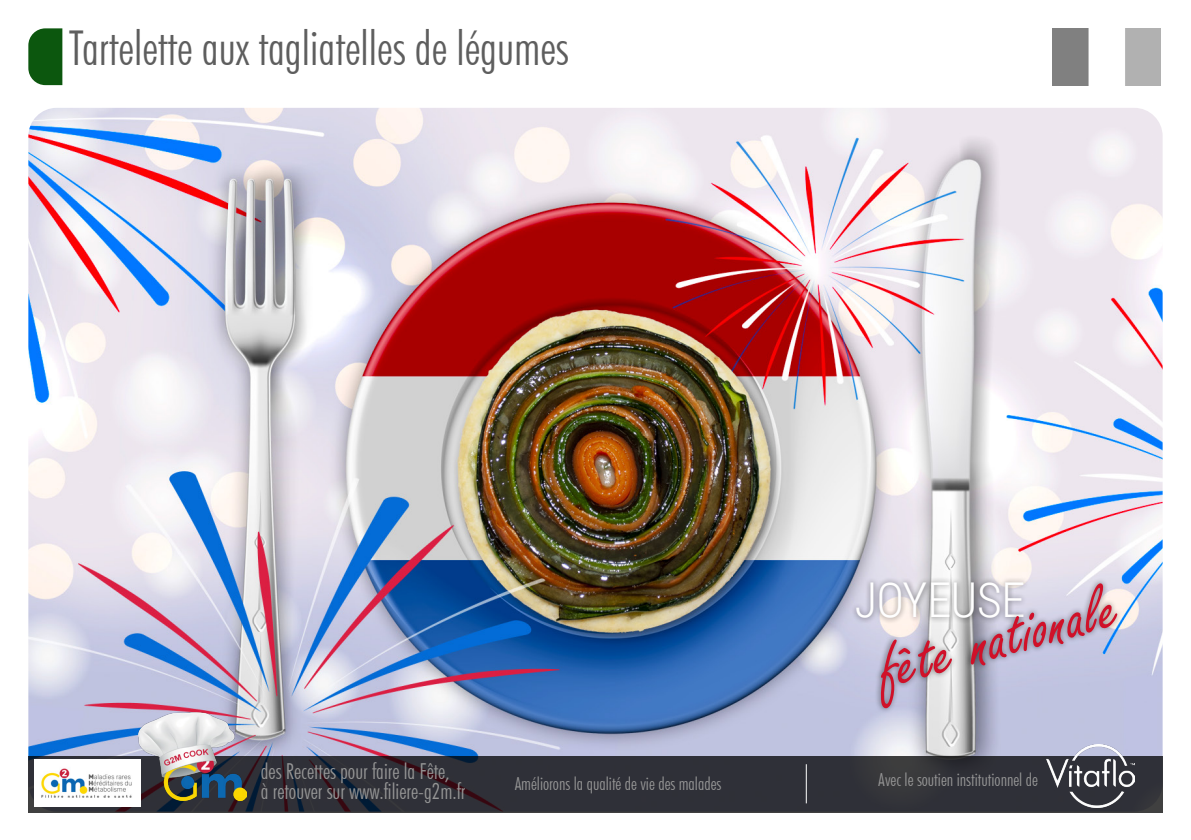
<style>
.page{position:relative;width:1191px;height:840px;background:#fff}
.page>*{position:absolute;margin:0;border:0;box-sizing:border-box;transform-origin:0 0}
.t1{font:72px "Freestyle Script";color:#d01129}
.t2{font:300 condensed 48px "Futura BT";color:#5e5e5e}
.t3{font:300 48px "Roboto Condensed";color:#fff}
.t4{font:300 condensed 22px/20.4px "Futura BT";color:#969696}
.t5{font:300 condensed 18px "Futura BT";color:#969696}
</style>
<div class="page">
<img style="left:28px;top:108px;width:1134px;height:647px">
<svg style="left:28px;top:28px;width:34px;height:57px;background:#1f6421"></svg>
<svg style="left:28px;top:755px;width:1134px;height:57px;background:#32323b"></svg>
<img style="left:139px;top:712px;width:108px;height:88px">
<hr style="left:806px;top:763px;width:1px;height:39px;background:#fff">
<img style="left:1046px;top:743px;width:88px;height:63px">
<img style="left:34px;top:759px;width:106px;height:47px">
<div style="left:850px;top:576px;width:179px;height:47px;background:#000;opacity:.5"></div>
<div style="left:874px;top:577px;width:249px;height:136px;background:#000;opacity:.51"></div>
<img style="left:1052px;top:28px;width:108px;height:57px">
<h2 class="t2" style="left:69px;top:19px;width:501px">Tartelette aux tagliatelles de légumes</h2>
<h2 class="t3" style="left:855px;top:566px;width:172px">JOYEUSE</h2>
<h1 class="t1" style="left:869px;top:630px;width:248px;rotate:-15deg">fête nationale</h1>
<p class="t4" style="left:261px;top:760px;width:206px">des Recettes pour faire la Fête,<br>à retouver sur www.filiere-g2m.fr</p>
<p class="t5" style="left:514px;top:771px;width:208px">Améliorons la qualité de vie des malades</p>
<p class="t5" style="left:878px;top:768px;width:161px">Avec le soutien institutionnel de</p>
</div>
